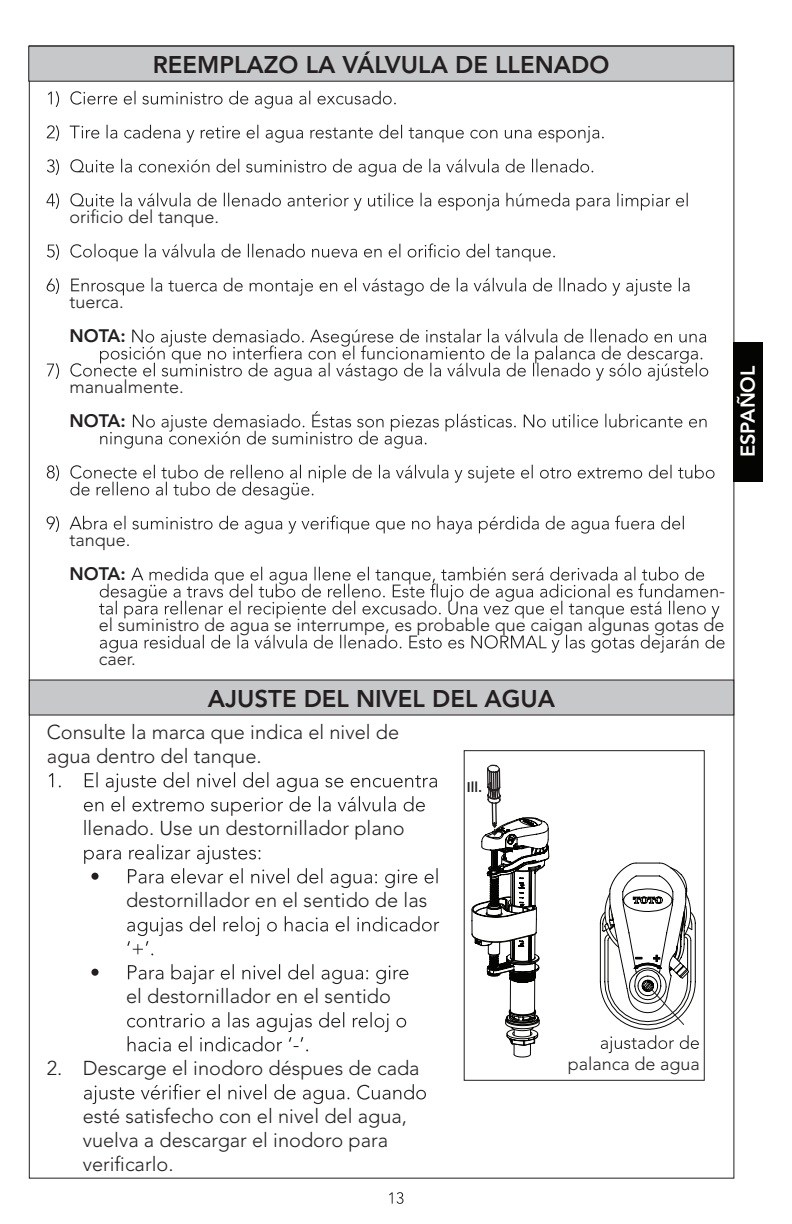
<style>
.page{position:relative;width:792px;height:1224px;background:#fff}
.page>*{position:absolute;margin:0;border:0;box-sizing:border-box;transform-origin:0 0}
.t1{font:800 24px "Avenir LT Std";color:#231f20}
.t2{font:300 20px/24px "Avenir LT Std";color:#231f20}
.t3{font:800 20px "Avenir LT Std";color:#fff}
.t4{font:300 18px/34px "Avenir LT Std";color:#231f20;text-align:justify}
.t5{font:800 18px "Avenir LT Std";color:#231f20}
.t6{font:800 14px "Avenir LT Std";color:#231f20}
</style>
<div class="page">
<svg style="left:389px;top:1192px;width:15px;height:12px"></svg>
<div style="left:733px;top:343px;width:30px;height:139px;background:#040503"></div>
<div style="left:29px;top:46px;width:704px;height:35px;background:#c7c8ca"></div>
<div style="left:28px;top:46px;width:706px;height:36px;border:1px solid #231f20"></div>
<div style="left:29px;top:680px;width:705px;height:35px;background:#c7c8ca"></div>
<div style="left:464px;top:750px;width:241px;height:331px;border:1px solid #231f20"></div>
<svg style="left:49px;top:773px;width:12px;height:14px"></svg>
<svg style="left:84px;top:772px;width:353px;height:44px"></svg>
<svg style="left:84px;top:844px;width:354px;height:44px"></svg>
<svg style="left:127px;top:916px;width:312px;height:39px"></svg>
<div style="left:91px;top:969px;width:8px;height:7px;background:#231f20;border-radius:50%"></div>
<svg style="left:128px;top:964px;width:280px;height:20px"></svg>
<svg style="left:127px;top:1012px;width:279px;height:40px"></svg>
<svg style="left:84px;top:1084px;width:342px;height:20px"></svg>
<svg style="left:472px;top:764px;width:227px;height:293px"></svg>
<svg style="left:48px;top:91px;width:348px;height:18px"></svg>
<svg style="left:47px;top:125px;width:557px;height:18px"></svg>
<svg style="left:47px;top:159px;width:546px;height:18px"></svg>
<svg style="left:46px;top:193px;width:13px;height:16px"></svg>
<svg style="left:70px;top:193px;width:618px;height:18px"></svg>
<svg style="left:47px;top:243px;width:508px;height:18px"></svg>
<svg style="left:47px;top:278px;width:12px;height:16px"></svg>
<svg style="left:71px;top:278px;width:619px;height:18px"></svg>
<svg style="left:47px;top:363px;width:12px;height:16px"></svg>
<svg style="left:70px;top:329px;width:638px;height:52px"></svg>
<svg style="left:605px;top:414px;width:102px;height:14px"></svg>
<svg style="left:100px;top:411px;width:498px;height:38px"></svg>
<svg style="left:47px;top:465px;width:12px;height:16px"></svg>
<svg style="left:70px;top:465px;width:645px;height:35px"></svg>
<svg style="left:47px;top:516px;width:12px;height:16px"></svg>
<svg style="left:70px;top:516px;width:614px;height:18px"></svg>
<svg style="left:99px;top:567px;width:620px;height:52px"></svg>
<svg style="left:100px;top:635px;width:625px;height:18px"></svg>
<p class="t1" style="left:153px;top:50px;width:458px">REEMPLAZO LA VÁLVULA DE LLENADO</p>
<p class="t4" style="left:69px;top:200px;width:151px">orificio del tanque.</p>
<p class="t4" style="left:69px;top:285px;width:56px">tuerca.</p>
<p class="t5" style="left:69px;top:325px;width:58px">NOTA:</p>
<p class="t4" style="left:69px;top:370px;width:116px">manualmente.</p>
<p class="t5" style="left:69px;top:410px;width:58px">NOTA:</p>
<p class="t3" style="left:736px;top:457px;width:93px;rotate:-90deg">ESPAÑOL</p>
<p class="t4" style="left:69px;top:523px;width:63px">tanque.</p>
<p class="t5" style="left:69px;top:563px;width:58px">NOTA:</p>
<p class="t4" style="left:99px;top:574px;width:628px;text-indent:620px">- el suministro de agua se interrumpe, es probable que caigan algunas gotas de caer.</p>
<p class="t1" style="left:208px;top:684px;width:349px">AJUSTE DEL NIVEL DEL AGUA</p>
<p class="t2" style="left:47px;top:720px;width:354px">Consulte la marca que indica el nivel de agua dentro del tanque.</p>
<p class="t2" style="left:83px;top:816px;width:323px">llenado. Use un destornillador plano</p>
<p class="t2" style="left:126px;top:888px;width:303px">destornillador en el sentido de las</p>
<p class="t6" style="left:467px;top:779px;width:29px">Ill. 1</p>
<p class="t2" style="left:126px;top:984px;width:266px">el destornillador en el sentido</p>
<p class="t2" style="left:47px;top:1056px;width:374px">2. Descarge el inodoro déspues de cada</p>
<p class="t2" style="left:83px;top:1104px;width:326px">esté satisfecho con el nivel del agua, vuelva a descargar el inodoro para verificarlo.</p>
<p class="t4" style="left:568px;top:1047px;width:134px">palanca de agua</p>
</div>
